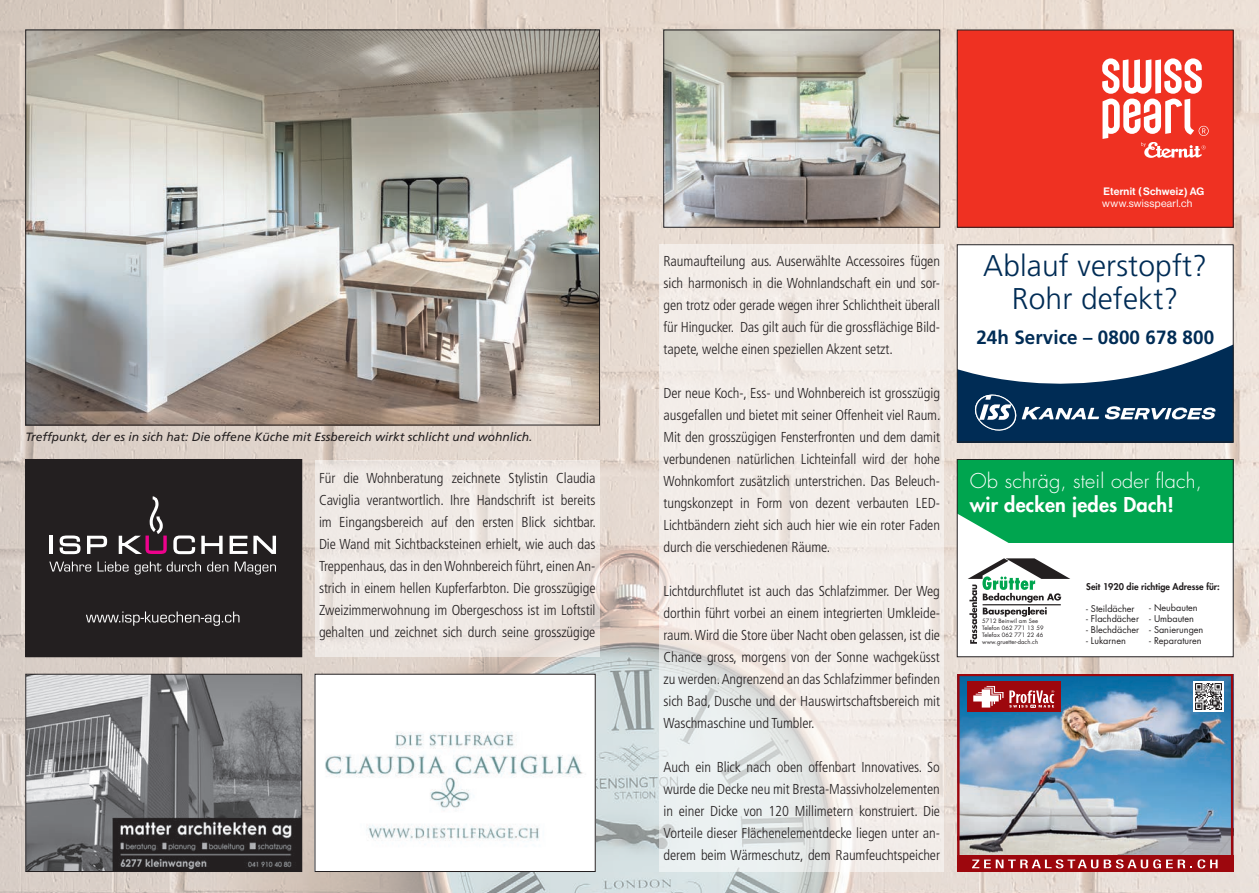
<style>
.page{position:relative;width:1259px;height:893px;background:#fff}
.page>*{position:absolute;margin:0;border:0;box-sizing:border-box;transform-origin:0 0}
.t1{font:300 30px/33px "Frutiger LT";letter-spacing:.005em;color:#002c55;text-align:center}
.t2{font:300 19.95px "Futura Std";letter-spacing:.01em;color:#fff}
.t3{font:800 19.95px "Futura Std";letter-spacing:.01em;color:#fff}
.t4{font:700 19.2px "Frutiger LT";letter-spacing:.005em;color:#002c55}
.t5{font:300 condensed 14.4px/22px "Frutiger LT Std";letter-spacing:-.005em;color:#231f20;text-align:justify}
.t6{font:italic 12px "Frutiger LT Std";color:#231f20}
.t7{font:10.5px "N Haas Grotesk DS Pro 65 Md";letter-spacing:.02em;color:#fff}
.t8{font:10.5px "N Haas Grotesk DS Pro 55 Rg";letter-spacing:.03em;color:#fff}
.t9{font:9.15px "Futura Std";color:#231f20}
.t10{font:800 9.15px "Futura Std";color:#231f20}
.t11{font:5.85px/6.9px "Futura Std";letter-spacing:.01em;color:#231f20}
.s1{font-size:10.95px}
</style>
<div class="page">
<img style="left:0;top:0;width:1259px;height:893px">
<svg style="left:315px;top:460px;width:285px;height:196px;background:#eee8e3"></svg>
<div style="left:26px;top:459px;width:276px;height:198px;background:#231f20"></div>
<svg style="left:86px;top:611px;width:153px;height:15px"></svg>
<svg style="left:49px;top:562px;width:42px;height:10px"></svg>
<svg style="left:98px;top:562px;width:31px;height:10px"></svg>
<svg style="left:135px;top:562px;width:26px;height:13px"></svg>
<svg style="left:167px;top:562px;width:34px;height:10px"></svg>
<svg style="left:207px;top:562px;width:21px;height:10px"></svg>
<svg style="left:235px;top:562px;width:41px;height:13px"></svg>
<hr style="left:50px;top:536px;width:3px;height:18px;background:#fff">
<svg style="left:60px;top:535px;width:20px;height:19px"></svg>
<svg style="left:87px;top:536px;width:20px;height:18px"></svg>
<svg style="left:173px;top:535px;width:22px;height:19px"></svg>
<svg style="left:201px;top:536px;width:22px;height:18px"></svg>
<svg style="left:230px;top:536px;width:46px;height:18px"></svg>
<svg style="left:119px;top:496px;width:48px;height:58px"></svg>
<img style="left:28px;top:676px;width:272px;height:194px">
<div style="left:26px;top:674px;width:276px;height:198px;border:1px solid #231f20"></div>
<img style="left:317px;top:676px;width:274px;height:194px">
<svg style="left:659px;top:244px;width:285px;height:628px;background:#f0ebe8"></svg>
<div style="left:957px;top:30px;width:276px;height:197px;background:#ef3122"></div>
<svg style="left:1102px;top:58px;width:106px;height:100px"></svg>
<div style="left:957px;top:245px;width:276px;height:197px;background:#fff"></div>
<svg style="left:959px;top:345px;width:272px;height:95px"></svg>
<div style="left:957px;top:244px;width:276px;height:198px;border:1px solid #231f20"></div>
<div style="left:957px;top:459px;width:276px;height:198px;background:#fff"></div>
<div style="left:957px;top:459px;width:276px;height:119px;background:#00a54f"></div>
<div style="left:957px;top:543px;width:276px;height:36px;background:#fff"></div>
<svg style="left:959px;top:514px;width:111px;height:130px"></svg>
<div style="left:957px;top:459px;width:276px;height:198px;border:1px solid #231f20"></div>
<img style="left:957px;top:674px;width:276px;height:198px">
<div style="left:967px;top:681px;width:93px;height:31px;background:#9d070d"></div>
<svg style="left:973px;top:686px;width:30px;height:21px"></svg>
<svg style="left:1009px;top:690px;width:45px;height:18px"></svg>
<svg style="left:972px;top:859px;width:245px;height:9px;background:#ba5155"></svg>
<svg style="left:1193px;top:681px;width:31px;height:31px"></svg>
<img style="left:1195px;top:684px;width:26px;height:26px">
<img style="left:665px;top:32px;width:273px;height:193px">
<div style="left:663px;top:30px;width:277px;height:197px;border:1px solid #231f20"></div>
<img style="left:28px;top:32px;width:570px;height:391px">
<p class="t6" style="left:26px;top:430px;width:508px">Treffpunkt, der es in sich hat: Die offene Küche mit Essbereich wirkt schlicht und wohnlich.</p>
<p class="t5" style="left:319px;top:467px;width:278px">Für die Wohnberatung zeichnete Stylistin Claudia Caviglia verantwortlich. Ihre Handschrift ist bereits im Eingangsbereich auf den ersten Blick sichtbar.<br>Die Wand mit Sichtbacksteinen erhielt, wie auch das Treppenhaus, das in den Wohnbereich führt, einen An&shy;strich in einem hellen Kupferfarbton. Die grosszügige Zweizimmerwohnung im Obergeschoss ist im Loftstil gehalten und zeichnet sich durch seine grosszügige</p>
<p class="t5" style="left:663px;top:250px;width:278px">Raumaufteilung aus. Auserwählte Accessoires fügen sich harmonisch in die Wohnlandschaft ein und sor&shy;gen trotz oder gerade wegen ihrer Schlichtheit überall für Hingucker. Das gilt auch für die grossflächige Bild&shy;tapete, welche einen speziellen Akzent setzt.</p>
<p class="t5" style="left:663px;top:382px;width:278px">Der neue Koch-, Ess- und Wohnbereich ist grosszügig ausgefallen und bietet mit seiner Offenheit viel Raum.<br>Mit den grosszügigen Fensterfronten und dem damit verbundenen natürlichen Lichteinfall wird der hohe Wohnkomfort zusätzlich unterstrichen. Das Beleuch&shy;tungskonzept in Form von dezent verbauten LED-Lichtbändern zieht sich auch hier wie ein roter Faden durch die verschiedenen Räume.</p>
<p class="t5" style="left:663px;top:580px;width:278px">Lichtdurchflutet ist auch das Schlafzimmer. Der Weg dorthin führt vorbei an einem integrierten Umkleide&shy;raum. Wird die Store über Nacht oben gelassen, ist die Chance gross, morgens von der Sonne wachgeküsst zu werden. Angrenzend an das Schlafzimmer befinden sich Bad, Dusche und der Hauswirtschaftsbereich mit Waschmaschine und Tumbler.</p>
<p class="t5" style="left:663px;top:756px;width:278px">Auch ein Blick nach oben offenbart Innovatives. So wurde die Decke neu mit Bresta-Massivholzelementen in einer Dicke von 120 Millimetern konstruiert. Die Vorteile dieser Flächenelementdecke liegen unter an&shy;derem beim Wärmeschutz, dem Raumfeuchtspeicher</p>
<p class="t7" style="left:1103px;top:186px;width:102px">Eternit (Schweiz<span class="s1">)</span> AG</p>
<p class="t8" style="left:1102px;top:198px;width:92px">www.swisspearl.ch</p>
<h1 class="t1" style="left:983px;top:250px;width:226px">Ablauf verstopft?<br>Rohr defekt?</h1>
<h3 class="t4" style="left:976px;top:326px;width:239px">24h Service – 0800 678 800</h3>
<h2 class="t2" style="left:969px;top:468px;width:234px">Ob schräg, steil oder flach,</h2>
<h2 class="t3" style="left:969px;top:492px;width:206px">wir decken jedes Dach!</h2>
<p class="t11" style="left:982px;top:618px;width:63px">5712 Beinwil am See<br>Telefon 062 771 13 59<br>Telefax 062 771 22 46 www.gruetter-dach.ch</p>
<p class="t10" style="left:1086px;top:581px;width:135px">Seit 1920 die richtige Adresse für:</p>
<p class="t9" style="left:1086px;top:602px;width:50px">- Steildächer</p>
<p class="t9" style="left:1086px;top:613px;width:54px">- Flachdächer</p>
<p class="t9" style="left:1086px;top:624px;width:55px">- Blechdächer</p>
<p class="t9" style="left:1086px;top:635px;width:41px">- Lukarnen</p>
<p class="t9" style="left:1149px;top:602px;width:50px">- Neubauten</p>
<p class="t9" style="left:1149px;top:613px;width:46px">- Umbauten</p>
<p class="t9" style="left:1149px;top:624px;width:56px">- Sanierungen</p>
<p class="t9" style="left:1149px;top:635px;width:54px">- Reparaturen</p>
</div>
